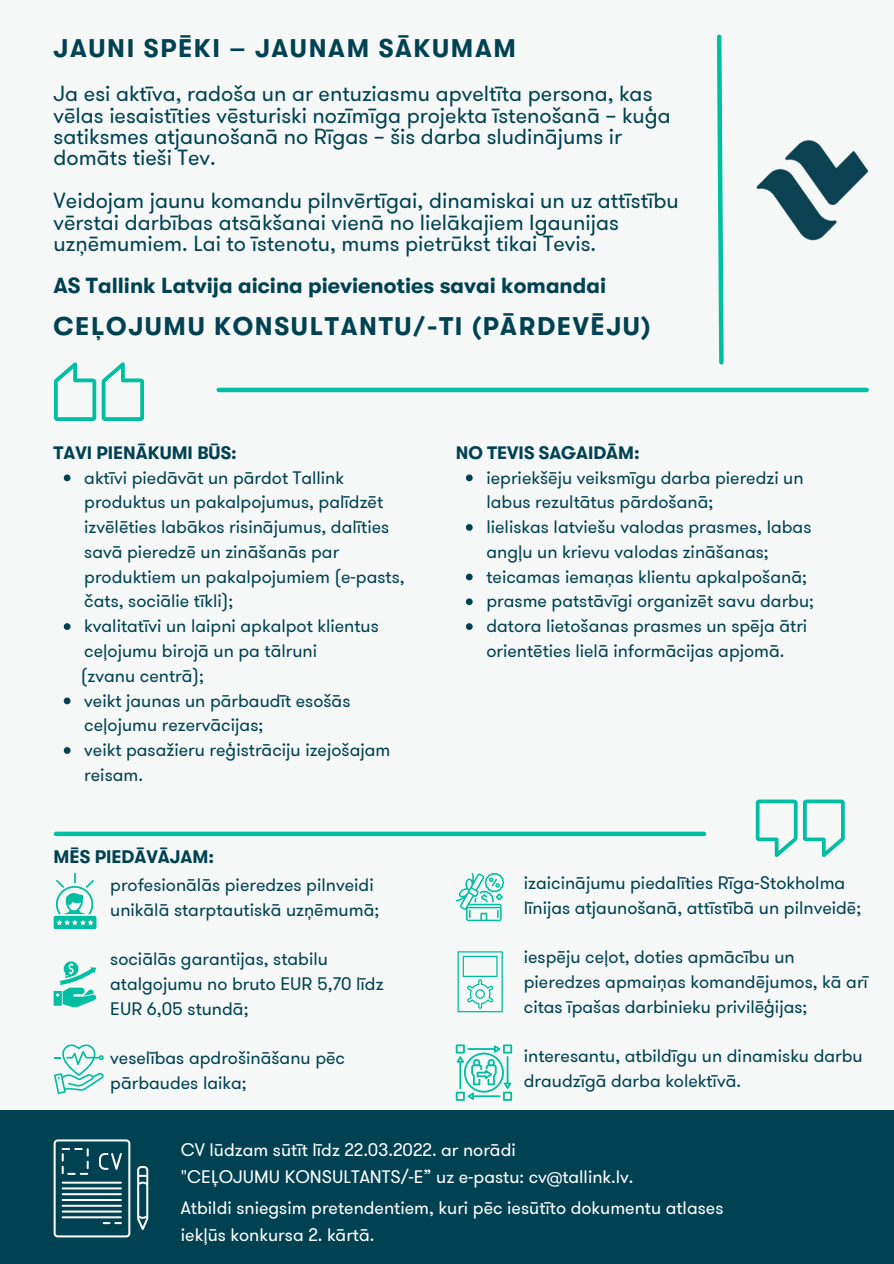
<style>
.page{position:relative;width:894px;height:1264px;background:#fff}
.page>*{position:absolute;margin:0;border:0;box-sizing:border-box;transform-origin:0 0}
.t1{font:700 25.5px "GT Walsheim Pro";letter-spacing:.065em;color:#004152}
.t2{font:21.75px/21.5px "GT Walsheim Pro";color:#004152}
.t3{font:700 21.75px "GT Walsheim Pro";color:#004152}
.t4{font:700 18.15px "GT Walsheim Pro";color:#004152}
.t5{font:18px/24.8px "GT Walsheim Pro";color:#004152}
.t6{font:18px "GT Walsheim Pro";color:#fff}
.t7{font:700 18px "GT Walsheim Pro";color:#004152}
</style>
<div class="page">
<div style="left:0;top:0;width:893px;height:1263px;background:#f5f8f7"></div>
<svg style="left:716px;top:34px;width:8px;height:331px"></svg>
<hr style="left:219px;top:388px;width:647px;height:4px;background:#00bea2">
<svg style="left:102px;top:362px;width:42px;height:59px"></svg>
<svg style="left:54px;top:362px;width:42px;height:59px"></svg>
<svg style="left:755px;top:799px;width:89px;height:58px"></svg>
<img style="left:756px;top:140px;width:112px;height:100px">
<div style="left:56px;top:831px;width:647px;height:5px;background:#00bea2"></div>
<svg style="left:54px;top:872px;width:42px;height:57px"></svg>
<svg style="left:54px;top:961px;width:42px;height:46px"></svg>
<svg style="left:455px;top:872px;width:49px;height:49px"></svg>
<svg style="left:455px;top:1044px;width:57px;height:56px"></svg>
<svg style="left:54px;top:1044px;width:50px;height:49px"></svg>
<svg style="left:457px;top:951px;width:45px;height:61px"></svg>
<svg style="left:64px;top:474px;width:6px;height:7px"></svg>
<svg style="left:64px;top:623px;width:6px;height:7px"></svg>
<svg style="left:64px;top:697px;width:6px;height:7px"></svg>
<svg style="left:64px;top:747px;width:6px;height:6px"></svg>
<svg style="left:466px;top:474px;width:6px;height:7px"></svg>
<svg style="left:466px;top:524px;width:6px;height:7px"></svg>
<svg style="left:466px;top:573px;width:6px;height:7px"></svg>
<svg style="left:466px;top:598px;width:6px;height:7px"></svg>
<svg style="left:466px;top:623px;width:6px;height:7px"></svg>
<div style="left:0;top:1109px;width:893px;height:154px;background:#004152"></div>
<svg style="left:137px;top:1166px;width:11px;height:63px"></svg>
<svg style="left:54px;top:1139px;width:76px;height:98px"></svg>
<p class="t1" style="left:54px;top:34px;width:463px">JAUNI SPĒKI – JAUNAM SĀKUMAM</p>
<p class="t2" style="left:54px;top:83px;width:618px">Ja esi aktīva, radoša un ar entuziasmu apveltīta persona, kas vēlas iesaistīties vēsturiski nozīmīga projekta īstenošanā – kuģa satiksmes atjaunošanā no Rīgas – šis darba sludinājums ir domāts tieši Tev.</p>
<p class="t2" style="left:54px;top:190px;width:626px">Veidojam jaunu komandu pilnvērtīgai, dinamiskai un uz attīstību vērstai darbības atsākšanai vienā no lielākajiem Igaunijas uzņēmumiem. Lai to īstenotu, mums pietrūkst tikai Tevis.</p>
<p class="t3" style="left:54px;top:273px;width:554px">AS Tallink Latvija aicina pievienoties savai komandai</p>
<p class="t1" style="left:54px;top:312px;width:598px">CEĻOJUMU KONSULTANTU/-TI (PĀRDEVĒJU)</p>
<p class="t7" style="left:54px;top:442px;width:185px">TAVI PIENĀKUMI BŪS:</p>
<p class="t5" style="left:84px;top:465px;width:322px">aktīvi piedāvāt un pārdot Tallink produktus un pakalpojumus, palīdzēt izvēlēties labākos risinājumus, dalīties savā pieredzē un zināšanās par produktiem un pakalpojumiem (e-pasts, čats, sociālie tīkli);</p>
<p class="t5" style="left:84px;top:613px;width:296px">kvalitatīvi un laipni apkalpot klientus ceļojumu birojā un pa tālruni</p>
<p class="t5" style="left:84px;top:688px;width:268px">veikt jaunas un pārbaudīt esošās ceļojumu rezervācijas;</p>
<p class="t5" style="left:84px;top:737px;width:307px">veikt pasažieru reģistrāciju izejošajam reisam.</p>
<p class="t5" style="left:81px;top:663px;width:124px">(zvanu centrā);</p>
<p class="t4" style="left:54px;top:846px;width:162px">MĒS PIEDĀVĀJAM:</p>
<p class="t5" style="left:110px;top:872px;width:270px">profesionālās pieredzes pilnveidi unikālā starptautiskā uzņēmumā;</p>
<p class="t5" style="left:110px;top:946px;width:219px">sociālās garantijas, stabilu</p>
<p class="t5" style="left:110px;top:971px;width:275px">atalgojumu no bruto EUR 5,70 līdz</p>
<p class="t5" style="left:110px;top:996px;width:140px">EUR 6,05 stundā;</p>
<p class="t5" style="left:110px;top:1045px;width:236px">veselības apdrošināšanu pēc pārbaudes laika;</p>
<p class="t7" style="left:455px;top:442px;width:185px">NO TEVIS SAGAIDĀM:</p>
<p class="t5" style="left:486px;top:465px;width:318px">iepriekšēju veiksmīgu darba pieredzi un labus rezultātus pārdošanā;</p>
<p class="t5" style="left:486px;top:514px;width:326px">lieliskas latviešu valodas prasmes, labas angļu un krievu valodas zināšanas;</p>
<p class="t5" style="left:486px;top:564px;width:322px">teicamas iemaņas klientu apkalpošanā;</p>
<p class="t5" style="left:486px;top:589px;width:329px">prasme patstāvīgi organizēt savu darbu;</p>
<p class="t5" style="left:486px;top:613px;width:322px">datora lietošanas prasmes un spēja ātri orientēties lielā informācijas apjomā.</p>
<p class="t5" style="left:523px;top:870px;width:339px">izaicinājumu piedalīties Rīga-Stokholma līnijas atjaunošanā, attīstībā un pilnveidē;</p>
<p class="t5" style="left:523px;top:944px;width:345px">iespēju ceļot, doties apmācību un pieredzes apmaiņas komandējumos, kā arī citas īpašas darbinieku privilēģijas;</p>
<p class="t5" style="left:523px;top:1043px;width:340px">interesantu, atbildīgu un dinamisku darbu draudzīgā darba kolektīvā.</p>
<p class="t6" style="left:181px;top:1136px;width:336px">CV lūdzam sūtīt līdz 22.03.2022. ar norādi</p>
<p class="t6" style="left:181px;top:1163px;width:454px">"CEĻOJUMU KONSULTANTS/-E” uz e-pastu: cv@tallink.lv.</p>
<p class="t6" style="left:181px;top:1194px;width:544px">Atbildi sniegsim pretendentiem, kuri pēc iesūtīto dokumentu atlases</p>
<p class="t6" style="left:181px;top:1221px;width:195px">iekļūs konkursa 2. kārtā.</p>
</div>
